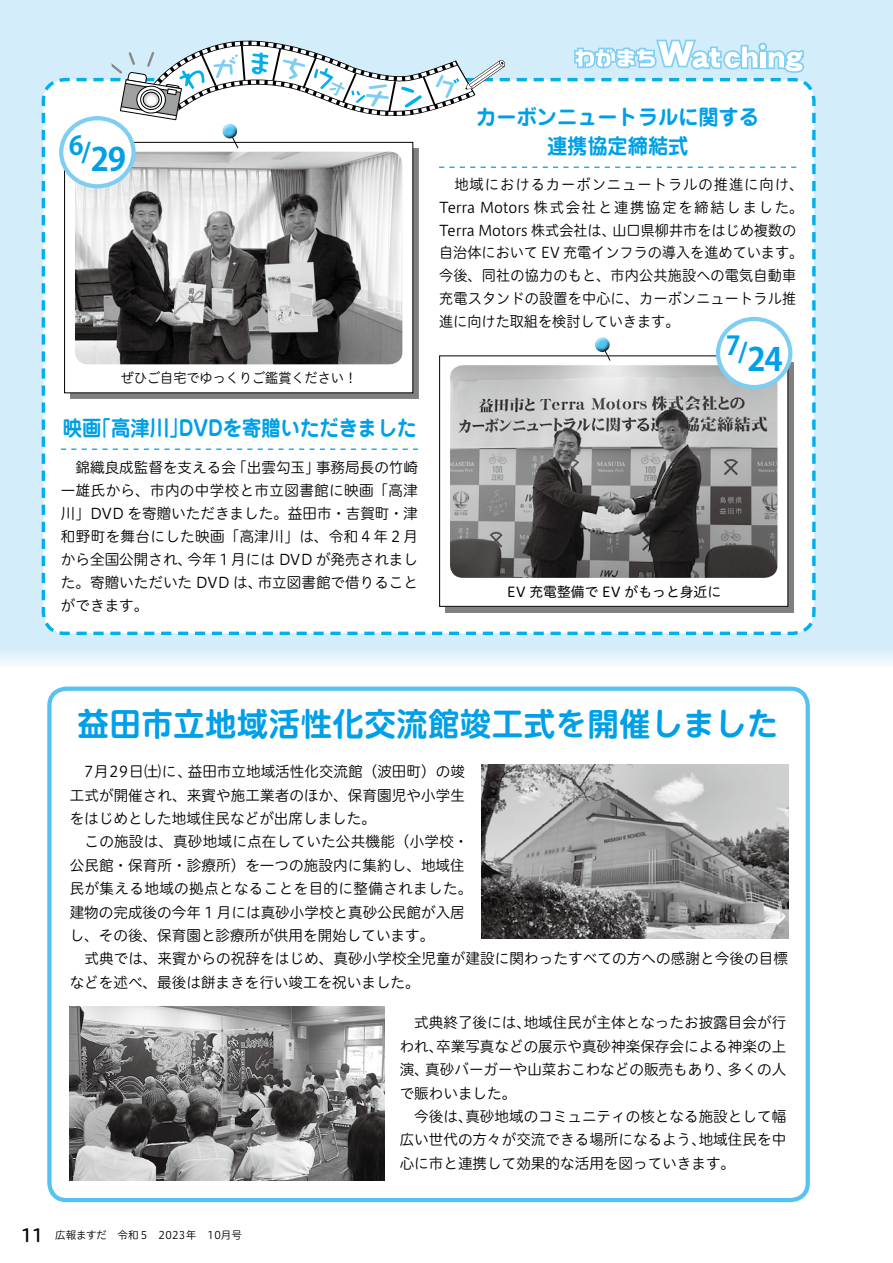
<style>
.page{position:relative;width:893px;height:1263px;background:#fff}
.page>*{position:absolute;margin:0;border:0;box-sizing:border-box;transform-origin:0 0}
.t1{font:700 31.95px "UD Shin M Go Pro De";letter-spacing:.03em;color:#00a0e9}
.t2{font:700 25.95px "Koz Go Pro";color:#00a0e9}
.t3{font:700 21.3px/28.7px "Jun 501 Pro";color:#00a0e9;text-align:center;scale:.95 1}
.t4{font:700 21.3px "Jun 501 Pro";color:#00a0e9;scale:.91 1}
.t5{font:14.85px/23.4px "Hiragino UD Sans R Std W3";color:#000}
.t6{font:14.85px/22.8px "Hiragino UD Sans R Std W3";color:#000;scale:.96 1}
.t7{font:13.8px "Hiragino UD Sans R Std W3";color:#000;scale:.95 1}
.t8{font:13.8px "Hiragino UD Sans R Std W4";color:#000}
.t9{font:10.65px "Hiragino UD Sans R Std N W3";letter-spacing:.02em;color:#000}
.s1{font-size:31.95px}
.s2{font-family:"Hiragino UD Sans R Std N W5";font-size:18px}
</style>
<div class="page">
<div style="left:0;top:0;width:893px;height:669px;background:#d3edfb"></div>
<svg style="left:41px;top:603px;width:775px;height:32px;background:#e7f6fb"></svg>
<div style="left:445px;top:362px;width:349px;height:250px;background:#000;opacity:.5"></div>
<div style="left:450px;top:584px;width:328px;height:21px;background:#fff"></div>
<svg style="left:41px;top:39px;width:775px;height:564px;background:#d0d4d5"></svg>
<div style="left:220px;top:122px;width:18px;height:14px;background:#fff;opacity:.75"></div>
<div style="left:220px;top:125px;width:18px;height:15px;background:#000;opacity:.75"></div>
<div style="left:61px;top:118px;width:73px;height:68px;background:#fff;border-radius:50%"></div>
<div style="left:59px;top:116px;width:77px;height:72px;border:4px solid #7ecef4;border-radius:50%"></div>
<div style="left:718px;top:319px;width:72px;height:68px;background:#fff;border-radius:50%"></div>
<div style="left:716px;top:317px;width:76px;height:72px;border:4px solid #7ecef4;border-radius:50%"></div>
<div style="left:47px;top:686px;width:763px;height:516px;border:4px solid #54c3f1;border-radius:17px"></div>
<img style="left:482px;top:764px;width:306px;height:175px">
<img style="left:70px;top:1006px;width:314px;height:174px">
<h2 class="t2" style="left:69px;top:132px;width:59px">6/<span class="s1">29</span></h2>
<p class="t7" style="left:121px;top:367px;width:250px">ぜひご自宅でゆっくりご鑑賞ください！</p>
<h3 class="t4" style="left:63px;top:411px;width:390px">映画「高津川」DVDを寄贈いただきました</h3>
<p class="t5" style="left:61px;top:455px;width:359px;line-height:22.8px;text-align:justify">　錦織良成監督を支える会「出雲勾玉」事務局長の竹崎一雄氏から、市内の中学校と市立図書館に映画「高津川」DVD を寄贈いただきました。益田市・吉賀町・津和野町を舞台にした映画「高津川」は、令和４年２月から全国公開され、今年１月には DVD が発売されました。寄贈いただいた DVD は、市立図書館で借りることができます。</p>
<h3 class="t3" style="left:476px;top:101px;width:299px">カーボンニュートラルに関する連携協定締結式</h3>
<p class="t6" style="left:439px;top:172px;width:381px">　地域におけるカーボンニュートラルの推進に向け、<br>Terra Motors 株式会社と連携協定を締結しました。<br>Terra Motors 株式会社は、山口県柳井市をはじめ複数の自治体において EV 充電インフラの導入を進めています。今後、同社の協力のもと、市内公共施設への電気自動車充電スタンドの設置を中心に、カーボンニュートラル推進に向けた取組を検討していきます。</p>
<h2 class="t2" style="left:726px;top:332px;width:59px">7/<span class="s1">24</span></h2>
<p class="t8" style="left:507px;top:581px;width:216px">EV 充電整備で EV がもっと身近に</p>
<h1 class="t1" style="left:78px;top:698px;width:702px">益田市立地域活性化交流館竣工式を開催しました</h1>
<p class="t5" style="left:70px;top:759px;width:720px">　7月29日㈯に、益田市立地域活性化交流館（波田町）の竣<br>工式が開催され、来賓や施工業者のほか、保育園児や小学生<br>をはじめとした地域住民などが出席しました。<br>　この施設は、真砂地域に点在していた公共機能（小学校・<br>公民館・保育所・診療所）を一つの施設内に集約し、地域住<br>民が集える地域の拠点となることを目的に整備されました。<br>建物の完成後の今年 1 月には真砂小学校と真砂公民館が入居<br>し、その後、保育園と診療所が供用を開始しています。<br>　式典では、来賓からの祝辞をはじめ、真砂小学校全児童が建設に関わったすべての方への感謝と今後の目標などを述べ、最後は餅まきを行い竣工を祝いました。</p>
<p class="t9" style="left:21px;top:1227px;width:222px"><span class="s2">11</span> 広報ますだ　令和 5　2023年　10月号</p>
<p class="t5" style="left:400px;top:1010px;width:388px">　式典終了後には、地域住民が主体となったお披露目会が行われ、卒業写真などの展示や真砂神楽保存会による神楽の上演、真砂バーガーや山菜おこわなどの販売もあり、多くの人で賑わいました。<br>　今後は、真砂地域のコミュニティの核となる施設として幅広い世代の方々が交流できる場所になるよう、地域住民を中心に市と連携して効果的な活用を図っていきます。</p>
</div>
